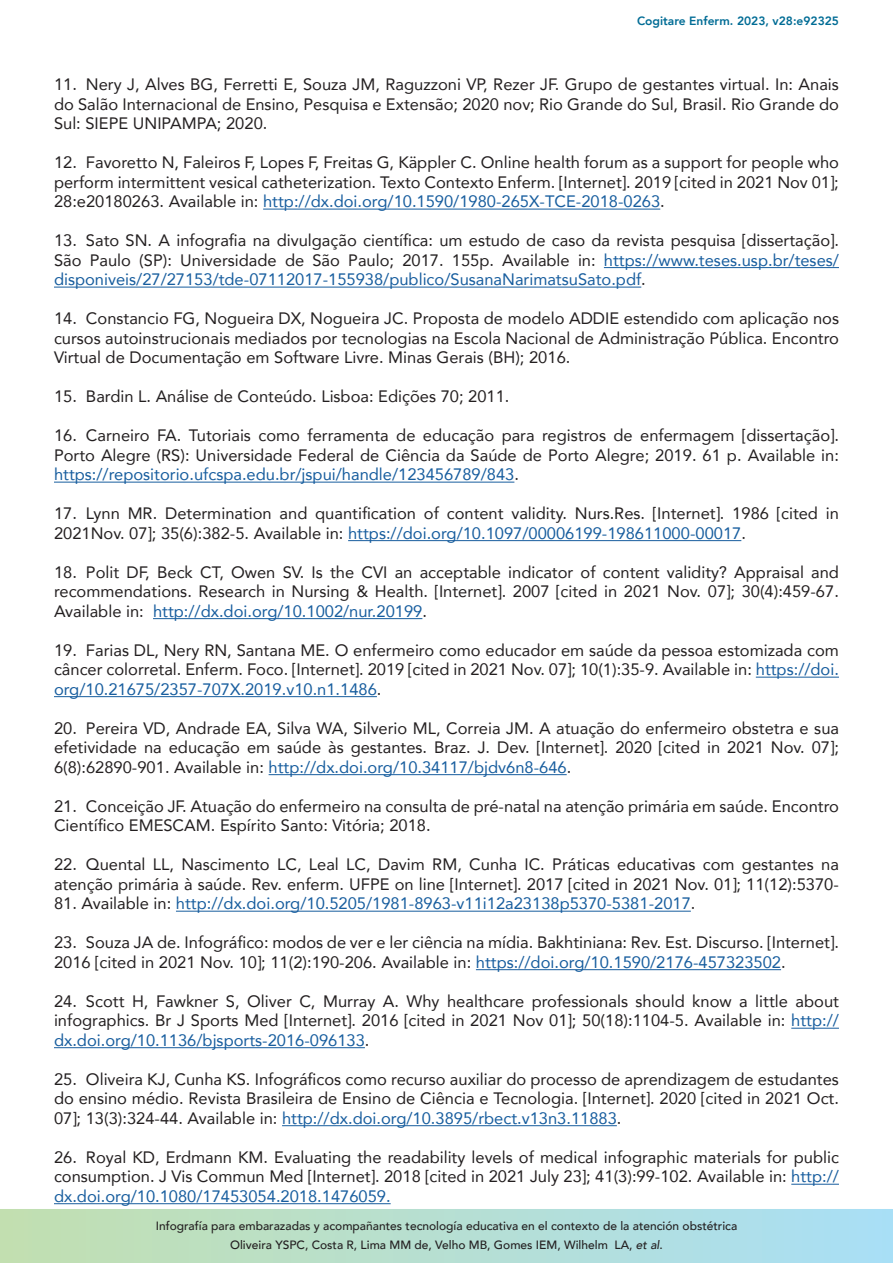
<style>
.page{position:relative;width:893px;height:1263px;background:#fff}
.page>*{position:absolute;margin:0;border:0;box-sizing:border-box;transform-origin:0 0}
.t1{font:16.5px/19.5px "Avenir";color:#231f20;text-align:justify}
.t2{font:16.5px "Avenir";color:#175d9e}
.t3{font:500 12px/18.6px "Avenir";color:#231f20;text-align:center}
.t4{font:800 12px "Avenir";color:#006c95}
.s1{color:#175d9e}
.s2{color:#231f20}
.s3{font-style:italic}
</style>
<div class="page">
<svg style="left:0;top:1209px;width:893px;height:54px;background:#b6dfd2"></svg>
<hr style="left:263px;top:209px;width:397px;height:1px;background:#175d9e">
<hr style="left:604px;top:267px;width:235px;height:1px;background:#175d9e">
<hr style="left:54px;top:287px;width:587px;height:1px;background:#175d9e">
<hr style="left:54px;top:482px;width:460px;height:1px;background:#175d9e">
<hr style="left:348px;top:540px;width:393px;height:1px;background:#175d9e">
<hr style="left:153px;top:618px;width:269px;height:1px;background:#175d9e">
<hr style="left:756px;top:677px;width:83px;height:1px;background:#175d9e">
<hr style="left:54px;top:696px;width:323px;height:1px;background:#175d9e">
<hr style="left:269px;top:774px;width:298px;height:1px;background:#175d9e">
<hr style="left:176px;top:911px;width:515px;height:1px;background:#175d9e">
<hr style="left:476px;top:969px;width:305px;height:1px;background:#175d9e">
<hr style="left:791px;top:1028px;width:48px;height:1px;background:#175d9e">
<hr style="left:54px;top:1047px;width:311px;height:1px;background:#175d9e">
<hr style="left:282px;top:1125px;width:335px;height:1px;background:#175d9e">
<hr style="left:791px;top:1184px;width:48px;height:1px;background:#175d9e">
<hr style="left:54px;top:1203px;width:337px;height:1px;background:#175d9e">
<p class="t4" style="left:637px;top:10px;width:203px">Cogitare Enferm. 2023, v28:e92325</p>
<p class="t1" style="left:54px;top:74px;width:786px">11. Nery J, Alves BG, Ferretti E, Souza JM, Raguzzoni VP, Rezer JF. Grupo de gestantes virtual. In: Anais do Salão Internacional de Ensino, Pesquisa e Extensão; 2020 nov; Rio Grande do Sul, Brasil. Rio Grande do Sul: SIEPE UNIPAMPA; 2020.</p>
<p class="t1" style="left:54px;top:152px;width:786px">12. Favoretto N, Faleiros F, Lopes F, Freitas G, Käppler C. Online health forum as a support for people who perform intermittent vesical catheterization. Texto Contexto Enferm. [Internet]. 2019 [cited in 2021 Nov 01]; 28:e20180263. Available in: <span class="s1">http://dx.doi.org/10.1590/1980-265X-TCE-2018-0263</span>.</p>
<p class="t1" style="left:54px;top:230px;width:786px">13. Sato SN. A infografia na divulgação científica: um estudo de caso da revista pesquisa [dissertação].<br>São Paulo (SP): Universidade de São Paulo; 2017. 155p. Available in: <span class="s1">https://www.teses.usp.br/teses/ disponiveis/27/27153/tde-07112017-155938/publico/SusanaNarimatsuSato.pdf</span>.</p>
<p class="t1" style="left:54px;top:308px;width:786px">14. Constancio FG, Nogueira DX, Nogueira JC. Proposta de modelo ADDIE estendido com aplicação nos cursos autoinstrucionais mediados por tecnologias na Escola Nacional de Administração Pública. Encontro Virtual de Documentação em Software Livre. Minas Gerais (BH); 2016.</p>
<p class="t1" style="left:54px;top:386px;width:457px">15. Bardin L. Análise de Conteúdo. Lisboa: Edições 70; 2011.</p>
<p class="t1" style="left:54px;top:425px;width:786px">16. Carneiro FA. Tutoriais como ferramenta de educação para registros de enfermagem [dissertação].<br>Porto Alegre (RS): Universidade Federal de Ciência da Saúde de Porto Alegre; 2019. 61 p. Available in: <span class="s1">https://repositorio.ufcspa.edu.br/jspui/handle/123456789/843</span>.</p>
<p class="t1" style="left:54px;top:503px;width:786px">17. Lynn MR. Determination and quantification of content validity. Nurs.Res. [Internet]. 1986 [cited in<br>2021Nov. 07]; 35(6):382-5. Available in: <span class="s1">https://doi.org/10.1097/00006199-198611000-00017</span>.</p>
<p class="t1" style="left:54px;top:562px;width:786px">18. Polit DF, Beck CT, Owen SV. Is the CVI an acceptable indicator of content validity? Appraisal and recommendations. Research in Nursing &amp; Health. [Internet]. 2007 [cited in 2021 Nov. 07]; 30(4):459-67.<br>Available in: <span class="s1">http://dx.doi.org/10.1002/nur.20199</span>.</p>
<p class="t1" style="left:54px;top:640px;width:786px">19. Farias DL, Nery RN, Santana ME. O enfermeiro como educador em saúde da pessoa estomizada com câncer colorretal. Enferm. Foco. [Internet]. 2019 [cited in 2021 Nov. 07]; 10(1):35-9. Available in: <span class="s1">https://doi. org/10.21675/2357-707X.2019.v10.n1.1486</span>.</p>
<p class="t1" style="left:54px;top:718px;width:787px">20. Pereira VD, Andrade EA, Silva WA, Silverio ML, Correia JM. A atuação do enfermeiro obstetra e sua efetividade na educação em saúde às gestantes. Braz. J. Dev. [Internet]. 2020 [cited in 2021 Nov. 07]; 6(8):62890-901. Available in: <span class="s1">http://dx.doi.org/10.34117/bjdv6n8-646</span>.</p>
<p class="t1" style="left:54px;top:796px;width:786px">21. Conceição JF. Atuação do enfermeiro na consulta de pré-natal na atenção primária em saúde. Encontro<br>Científico EMESCAM. Espírito Santo: Vitória; 2018.</p>
<p class="t1" style="left:54px;top:854px;width:786px">22. Quental LL, Nascimento LC, Leal LC, Davim RM, Cunha IC. Práticas educativas com gestantes na atenção primária à saúde. Rev. enferm. UFPE on line [Internet]. 2017 [cited in 2021 Nov. 01]; 11(12):5370-</p>
<p class="t2" style="left:54px;top:890px;width:643px"><span class="s2">81. Available in:</span> http://dx.doi.org/10.5205/1981-8963-v11i12a23138p5370-5381-2017<span class="s2">.</span></p>
<p class="t1" style="left:54px;top:932px;width:786px">23. Souza JA de. Infográfico: modos de ver e ler ciência na mídia. Bakhtiniana: Rev. Est. Discurso. [Internet].<br>2016 [cited in 2021 Nov. 10]; 11(2):190-206. Available in: <span class="s1">https://doi.org/10.1590/2176-457323502</span>.</p>
<p class="t1" style="left:54px;top:991px;width:786px">24. Scott H, Fawkner S, Oliver C, Murray A. Why healthcare professionals should know a little about infographics. Br J Sports Med [Internet]. 2016 [cited in 2021 Nov 01]; 50(18):1104-5. Available in: <span class="s1">http:// dx.doi.org/10.1136/bjsports-2016-096133</span>.</p>
<p class="t1" style="left:54px;top:1069px;width:786px">25. Oliveira KJ, Cunha KS. Infográficos como recurso auxiliar do processo de aprendizagem de estudantes do ensino médio. Revista Brasileira de Ensino de Ciência e Tecnologia. [Internet]. 2020 [cited in 2021 Oct.<br>07]; 13(3):324-44. Available in: <span class="s1">http://dx.doi.org/10.3895/rbect.v13n3.11883</span>.</p>
<p class="t1" style="left:54px;top:1147px;width:786px">26. Royal KD, Erdmann KM. Evaluating the readability levels of medical infographic materials for public consumption. J Vis Commun Med [Internet]. 2018 [cited in 2021 July 23]; 41(3):99-102. Available in: <span class="s1">http:// dx.doi.org/10.1080/17453054.2018.1476059.</span></p>
<p class="t3" style="left:156px;top:1216px;width:583px">Infografía para embarazadas y acompañantes tecnología educativa en el contexto de la atención obstétrica<br>Oliveira YSPC, Costa R, Lima MM de, Velho MB, Gomes IEM, Wilhelm LA, <span class="s3">et al</span>.</p>
</div>
